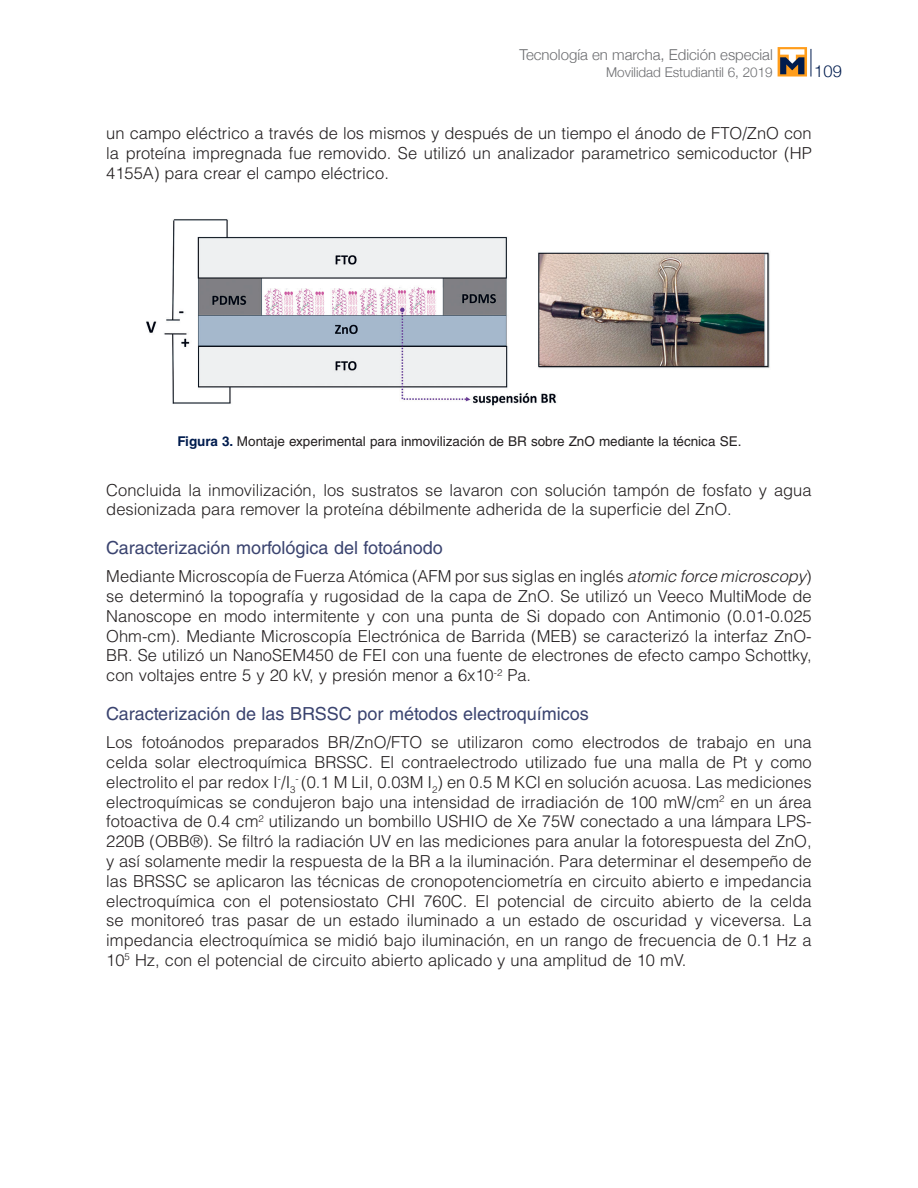
<style>
.page{position:relative;width:918px;height:1188px;background:#fff}
.page>*{position:absolute;margin:0;border:0;box-sizing:border-box;transform-origin:0 0}
._8subtitulo2{font:18px "Helvetica LT Std";color:#3a436f}
._6texto{font:300 16.5px/19.8px "Helvetica LT Std";color:#231f20;text-align:justify}
.t1{font:300 16.5px "Helvetica Neue";color:#001c4e}
.t2{font:300 15px "Helvetica Neue";color:#6c6d70}
.titulofiguras{font:13.5px "Helvetica LT Std";color:#231f20}
.t3{font:300 13.5px "Helvetica Neue";color:#6c6d70}
.s1{font-weight:700;color:#001c4e}
.s2{font-style:italic}
</style>
<div class="page">
<svg style="left:811px;top:49px;width:1px;height:28px"></svg>
<svg style="left:778px;top:47px;width:29px;height:30px"></svg>
<svg style="left:780px;top:49px;width:24px;height:25px"></svg>
<img style="left:146px;top:219px;width:624px;height:187px">
<p class="t2" style="left:519px;top:43px;width:255px">Tecnología en marcha, Edición especial</p>
<p class="t3" style="left:606px;top:61px;width:168px">Movilidad Estudiantil 6, 2019</p>
<p class="t1" style="left:814px;top:57px;width:29px">109</p>
<p class="_6texto" style="left:106px;top:123px;width:707px">un campo eléctrico a través de los mismos y después de un tiempo el ánodo de FTO/ZnO con la proteína impregnada fue removido. Se utilizó un analizador parametrico semicoductor (HP 4155A) para crear el campo eléctrico.</p>
<p class="titulofiguras" style="left:177px;top:433px;width:566px"><span class="s1">Figura 3.</span> Montaje experimental para inmovilización de BR sobre ZnO mediante la técnica SE.</p>
<p class="_6texto" style="left:106px;top:480px;width:707px">Concluida la inmovilización, los sustratos se lavaron con solución tampón de fosfato y agua desionizada para remover la proteína débilmente adherida de la superficie del ZnO.</p>
<p class="_8subtitulo2" style="left:106px;top:537px;width:338px">Caracterización morfológica del fotoánodo</p>
<p class="_6texto" style="left:106px;top:566px;width:707px">Mediante Microscopía de Fuerza Atómica (AFM por sus siglas en inglés <span class="s2">atomic force microscopy</span>) se determinó la topografía y rugosidad de la capa de ZnO. Se utilizó un Veeco MultiMode de Nanoscope en modo intermitente y con una punta de Si dopado con Antimonio (0.01-0.025<br>Ohm-cm). Mediante Microscopía Electrónica de Barrida (MEB) se caracterizó la interfaz ZnO-BR. Se utilizó un NanoSEM450 de FEI con una fuente de electrones de efecto campo Schottky, con voltajes entre 5 y 20 kV, y presión menor a 6x10<sup>-2</sup> Pa.</p>
<p class="_8subtitulo2" style="left:106px;top:703px;width:484px">Caracterización de las BRSSC por métodos electroquímicos</p>
<p class="_6texto" style="left:106px;top:732px;width:707px">Los fotoánodos preparados BR/ZnO/FTO se utilizaron como electrodos de trabajo en una celda solar electroquímica BRSSC. El contraelectrodo utilizado fue una malla de Pt y como electrolito el par redox I<sup>-</sup>/I<sub>3</sub><sup>-</sup> (0.1 M LiI, 0.03M I<sub>2</sub>) en 0.5 M KCl en solución acuosa. Las mediciones electroquímicas se condujeron bajo una intensidad de irradiación de 100 mW/cm<sup>2</sup> en un área fotoactiva de 0.4 cm<sup>2</sup> utilizando un bombillo USHIO de Xe 75W conectado a una lámpara LPS-220B (OBB®). Se filtró la radiación UV en las mediciones para anular la fotorespuesta del ZnO, y así solamente medir la respuesta de la BR a la iluminación. Para determinar el desempeño de las BRSSC se aplicaron las técnicas de cronopotenciometría en circuito abierto e impedancia electroquímica con el potensiostato CHI 760C. El potencial de circuito abierto de la celda se monitoreó tras pasar de un estado iluminado a un estado de oscuridad y viceversa. La impedancia electroquímica se midió bajo iluminación, en un rango de frecuencia de 0.1 Hz a 10<sup>5</sup> Hz, con el potencial de circuito abierto aplicado y una amplitud de 10 mV.</p>
</div>
